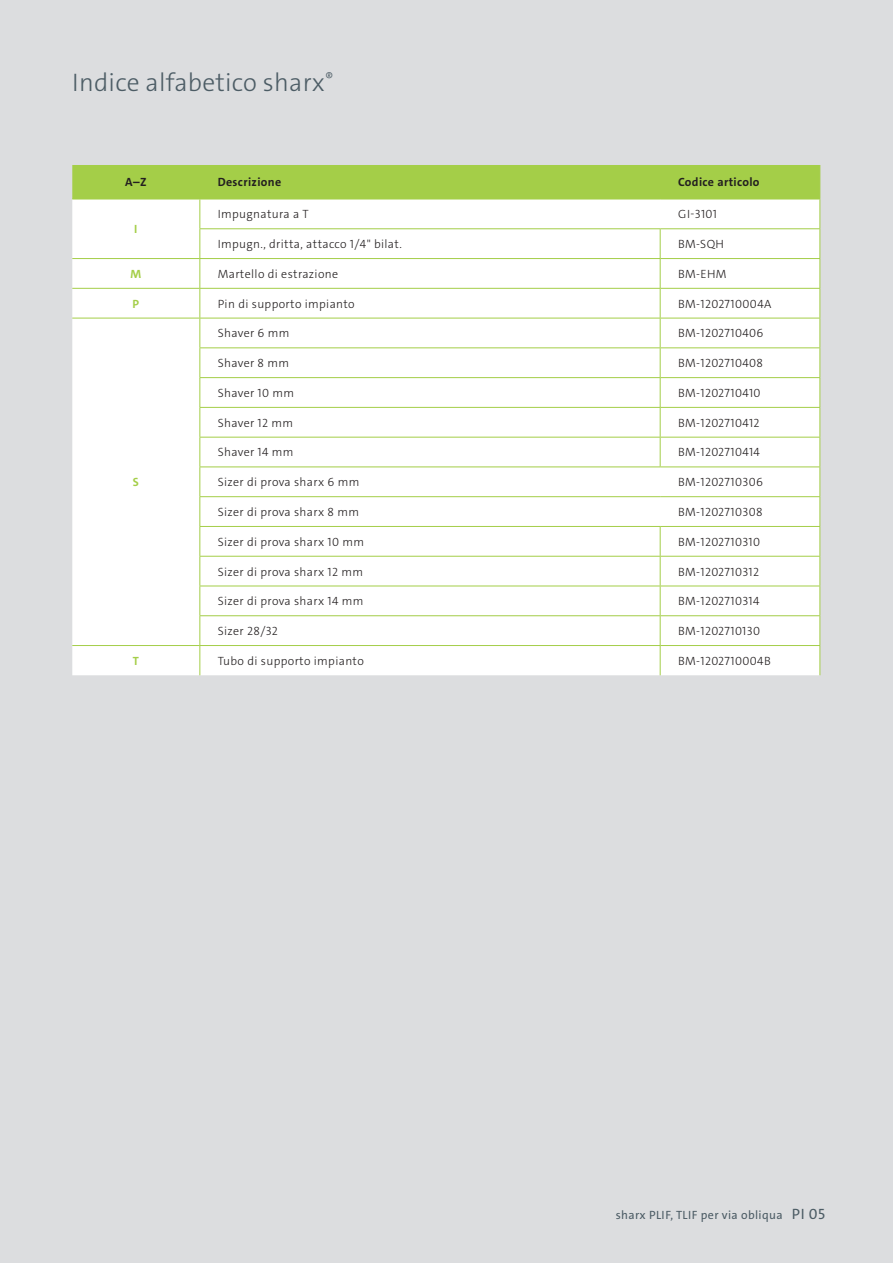
<style>
.page{position:relative;width:893px;height:1263px;background:#dcdddf}
.page>*{position:absolute;margin:0;border:0;box-sizing:border-box;transform-origin:0 0}
.t1{font:300 25.5px "The Sans C4 s";letter-spacing:.01em;color:#4c5c65}
.t2{font:300 12px "The Sans C4 s";letter-spacing:.03em;color:#231f20}
.t3{font:12px "The Sans C4 s";letter-spacing:.03em;color:#4c5c65}
.t4{font:700 12px "The Sans C4 s";letter-spacing:.03em;color:#231f20}
.t5{font:700 12px "The Sans C4 s";color:#a4ce48}
.s1{font-size:15px}
</style>
<div class="page">
<svg style="left:72px;top:165px;width:748px;height:510px;background:#f6faed"></svg>
<h1 class="t1" style="left:72px;top:66px;width:263px">Indice alfabetico sharx<sup>®</sup></h1>
<p class="t4" style="left:125px;top:174px;width:23px">A–Z</p>
<p class="t4" style="left:218px;top:174px;width:65px">Descrizione</p>
<p class="t4" style="left:678px;top:174px;width:83px">Codice articolo</p>
<p class="t5" style="left:134px;top:221px;width:5px">I</p>
<p class="t2" style="left:218px;top:207px;width:92px">Impugnatura a T</p>
<p class="t2" style="left:678px;top:207px;width:40px">GI-3101</p>
<p class="t2" style="left:218px;top:236px;width:184px">Impugn., dritta, attacco 1/4" bilat.</p>
<p class="t2" style="left:678px;top:236px;width:47px">BM-SQH</p>
<p class="t5" style="left:131px;top:266px;width:12px">M</p>
<p class="t2" style="left:218px;top:266px;width:122px">Martello di estrazione</p>
<p class="t2" style="left:678px;top:266px;width:50px">BM-EHM</p>
<p class="t5" style="left:133px;top:296px;width:8px">P</p>
<p class="t2" style="left:218px;top:296px;width:139px">Pin di supporto impianto</p>
<p class="t2" style="left:678px;top:296px;width:95px">BM-1202710004A</p>
<p class="t5" style="left:133px;top:474px;width:8px">S</p>
<p class="t2" style="left:218px;top:326px;width:73px">Shaver 6 mm</p>
<p class="t2" style="left:678px;top:326px;width:87px">BM-1202710406</p>
<p class="t2" style="left:218px;top:355px;width:73px">Shaver 8 mm</p>
<p class="t2" style="left:678px;top:355px;width:87px">BM-1202710408</p>
<p class="t2" style="left:218px;top:385px;width:78px">Shaver 10 mm</p>
<p class="t2" style="left:678px;top:385px;width:84px">BM-1202710410</p>
<p class="t2" style="left:218px;top:415px;width:77px">Shaver 12 mm</p>
<p class="t2" style="left:678px;top:415px;width:83px">BM-1202710412</p>
<p class="t2" style="left:218px;top:445px;width:77px">Shaver 14 mm</p>
<p class="t2" style="left:678px;top:445px;width:84px">BM-1202710414</p>
<p class="t2" style="left:218px;top:474px;width:143px">Sizer di prova sharx 6 mm</p>
<p class="t2" style="left:678px;top:474px;width:87px">BM-1202710306</p>
<p class="t2" style="left:218px;top:504px;width:143px">Sizer di prova sharx 8 mm</p>
<p class="t2" style="left:678px;top:504px;width:86px">BM-1202710308</p>
<p class="t2" style="left:218px;top:534px;width:148px">Sizer di prova sharx 10 mm</p>
<p class="t2" style="left:678px;top:534px;width:84px">BM-1202710310</p>
<p class="t2" style="left:218px;top:564px;width:147px">Sizer di prova sharx 12 mm</p>
<p class="t2" style="left:678px;top:564px;width:83px">BM-1202710312</p>
<p class="t2" style="left:218px;top:593px;width:147px">Sizer di prova sharx 14 mm</p>
<p class="t2" style="left:678px;top:593px;width:83px">BM-1202710314</p>
<p class="t2" style="left:218px;top:623px;width:62px">Sizer 28/32</p>
<p class="t2" style="left:678px;top:623px;width:84px">BM-1202710130</p>
<p class="t5" style="left:133px;top:653px;width:8px">T</p>
<p class="t2" style="left:218px;top:653px;width:148px">Tubo di supporto impianto</p>
<p class="t2" style="left:678px;top:653px;width:94px">BM-1202710004B</p>
<p class="t3" style="left:616px;top:1207px;width:211px">sharx PLIF, TLIF per via obliqua <span class="s1">PI 05</span></p>
</div>
